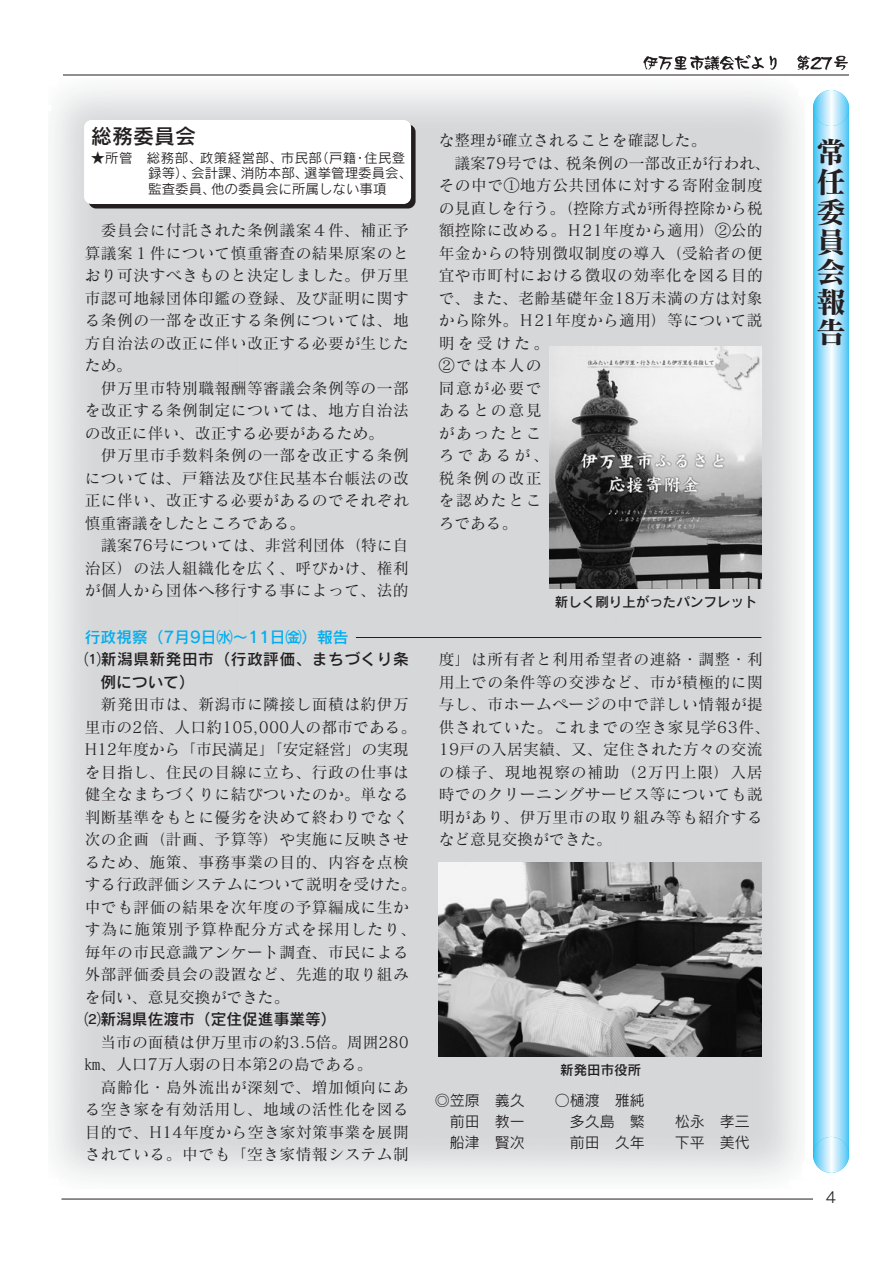
<style>
.page{position:relative;width:894px;height:1263px;background:#fff}
.page>*{position:absolute;margin:0;border:0;box-sizing:border-box;transform-origin:0 0}
.t1{font:30px/30px "Matisse CID B";color:#231f20;text-align:justify}
.t2{font:21px "Rodin CID DB";color:#231f20}
.t3{font:15.75px/22.5px "Matisse CID M";letter-spacing:.03em;color:#231f20;text-align:justify}
.t4{font:15.75px/22.5px "Matisse CID M";color:#231f20}
.t5{font:15.75px "Rodin CID DB";color:#231f20}
.t6{font:15.75px "Matisse CID M";letter-spacing:.005em;color:#231f20}
.t7{font:15.75px "Rodin CID DB";letter-spacing:.03em;color:#231f20}
.t8{font:15.75px "Rodin CID DB";color:#00aeef}
.t9{font:15px "Rodin CID M";color:#231f20}
.t10{font:13.5px/15.8px "Rodin CID M";color:#231f20}
.t11{font:13.5px "Rodin CID DB";color:#231f20}
.s1{font-family:"Rodin S DB"}
</style>
<div class="page">
<hr style="left:62px;top:1199px;width:751px;height:1px;background:#231f20">
<hr style="left:63px;top:75px;width:786px;height:1px;background:#231f20">
<img style="left:643px;top:56px;width:14px;height:14px">
<img style="left:657px;top:56px;width:15px;height:14px">
<img style="left:672px;top:56px;width:46px;height:15px">
<img style="left:718px;top:56px;width:30px;height:15px">
<img style="left:748px;top:56px;width:29px;height:14px">
<img style="left:797px;top:56px;width:13px;height:14px">
<img style="left:810px;top:56px;width:10px;height:14px">
<img style="left:820px;top:56px;width:28px;height:14px">
<svg style="left:813px;top:112px;width:36px;height:1039px;background:#a1dff9"></svg>
<svg style="left:813px;top:90px;width:36px;height:36px"></svg>
<svg style="left:813px;top:1137px;width:36px;height:36px"></svg>
<img style="left:48px;top:78px;width:758px;height:1112px;border-radius:14px">
<div style="left:89px;top:124px;width:327px;height:84px;background:#231f20;border-radius:8px"></div>
<div style="left:84px;top:120px;width:327px;height:84px;background:#fff;border-radius:8px"></div>
<img style="left:549px;top:346px;width:213px;height:242px">
<hr style="left:356px;top:637px;width:405px;height:1px;background:#231f20">
<img style="left:439px;top:863px;width:322px;height:193px">
<h2 class="t2" style="left:91px;top:128px;width:107px">総務委員会</h2>
<p class="t10" style="left:148px;top:152px;width:266px;text-indent:-57px">★所管 総務部、政策経営部、市民部（戸籍･住民登録等）、会計課、消防本部、選挙管理委員会、監査委員、他の委員会に所属しない事項</p>
<p class="t3" style="left:85px;top:221px;width:326px;text-indent:16px">委員会に付託された条例議案４件、補正予算議案１件について慎重審査の結果原案のとおり可決すべきものと決定しました。伊万里市認可地縁団体印鑑の登録、及び証明に関する条例の一部を改正する条例については、地方自治法の改正に伴い改正する必要が生じたため。</p>
<p class="t3" style="left:85px;top:379px;width:326px;text-indent:16px">伊万里市特別職報酬等審議会条例等の一部を改正する条例制定については、地方自治法の改正に伴い、改正する必要があるため。</p>
<p class="t3" style="left:85px;top:446px;width:326px;text-indent:16px">伊万里市手数料条例の一部を改正する条例については、戸籍法及び住民基本台帳法の改正に伴い、改正する必要があるのでそれぞれ慎重審議をしたところである。</p>
<p class="t3" style="left:85px;top:536px;width:326px;text-indent:16px">議案76号については、非営利団体（特に自治区）の法人組織化を広く、呼びかけ、権利が個人から団体へ移行する事によって、法的</p>
<p class="t8" style="left:85px;top:631px;width:265px">行政視察（7月9日<span class="s1">戚</span>～11日<span class="s1">昔</span>）報告</p>
<p class="t7" style="left:85px;top:653px;width:326px"><span class="s1">拭</span>新潟県新発田市（行政評価、まちづくり条</p>
<p class="t5" style="left:100px;top:676px;width:96px">例について）</p>
<p class="t3" style="left:85px;top:695px;width:333px;text-align:left;text-indent:16px">新発田市は、新潟市に隣接し面積は約伊万里市の2倍、人口約105,000人の都市である。<br>H12年度から「市民満足」「安定経営」の実現を目指し、住民の目線に立ち、行政の仕事は健全なまちづくりに結びついたのか。単なる判断基準をもとに優劣を決めて終わりでなく次の企画（計画、予算等）や実施に反映させるため、施策、事務事業の目的、内容を点検する行政評価システムについて説明を受けた。中でも評価の結果を次年度の予算編成に生かす為に施策別予算枠配分方式を採用したり、毎年の市民意識アンケート調査、市民による外部評価委員会の設置など、先進的取り組みを伺い、意見交換ができた。</p>
<p class="t5" style="left:85px;top:1013px;width:253px"><span class="s1">植</span>新潟県佐渡市（定住促進事業等）</p>
<p class="t4" style="left:85px;top:1033px;width:326px;text-indent:16px">当市の面積は伊万里市の約3.5倍。周囲280㎞、人口7万人弱の日本第2の島である。</p>
<p class="t3" style="left:85px;top:1078px;width:326px;text-indent:16px">高齢化・島外流出が深刻で、増加傾向にある空き家を有効活用し、地域の活性化を図る目的で、H14年度から空き家対策事業を展開されている。中でも「空き家情報システム制</p>
<p class="t4" style="left:439px;top:131px;width:269px">な整理が確立されることを確認した。</p>
<p class="t4" style="left:454px;top:154px;width:318px">議案79号では、税条例の一部改正が行われ、</p>
<p class="t3" style="left:439px;top:176px;width:326px">その中で①地方公共団体に対する寄附金制度</p>
<p class="t6" style="left:439px;top:202px;width:326px">の見直しを行う。（控除方式が所得控除から税</p>
<p class="t3" style="left:439px;top:221px;width:325px">額控除に改める。Ｈ21年度から適用）②公的</p>
<p class="t3" style="left:439px;top:244px;width:326px">年金からの特別徴収制度の導入（受給者の便</p>
<p class="t3" style="left:439px;top:266px;width:326px">宜や市町村における徴収の効率化を図る目的</p>
<p class="t3" style="left:439px;top:289px;width:325px">で、また、老齢基礎年金18万未満の方は対象</p>
<p class="t3" style="left:439px;top:311px;width:325px">から除外。Ｈ21年度から適用）等について説</p>
<p class="t3" style="left:439px;top:334px;width:112px">明を受けた。</p>
<p class="t3" style="left:439px;top:356px;width:104px">②では本人の</p>
<p class="t3" style="left:439px;top:379px;width:104px">同意が必要で</p>
<p class="t3" style="left:439px;top:401px;width:104px">あるとの意見</p>
<p class="t3" style="left:439px;top:424px;width:104px">があったとこ</p>
<p class="t3" style="left:439px;top:446px;width:112px">ろであるが、</p>
<p class="t3" style="left:439px;top:469px;width:104px">税条例の改正</p>
<p class="t3" style="left:439px;top:491px;width:104px">を認めたとこ</p>
<p class="t3" style="left:439px;top:514px;width:80px">ろである。</p>
<p class="t11" style="left:555px;top:597px;width:204px">新しく刷り上がったパンフレット</p>
<p class="t3" style="left:439px;top:650px;width:333px;text-align:left">度」は所有者と利用希望者の連絡・調整・利用上での条件等の交渉など、市が積極的に関与し、市ホームページの中で詳しい情報が提供されていた。これまでの空き家見学63件、<br>19戸の入居実績、又、定住された方々の交流の様子、現地視察の補助（2万円上限）入居時でのクリーニングサービス等についても説明があり、伊万里市の取り組み等も紹介するなど意見交換ができた。</p>
<p class="t11" style="left:560px;top:1065px;width:82px">新発田市役所</p>
<p class="t9" style="left:435px;top:1095px;width:91px">◎笠原 義久</p>
<p class="t9" style="left:555px;top:1095px;width:91px">○樋渡 雅純</p>
<p class="t9" style="left:450px;top:1116px;width:76px">前田 教一</p>
<p class="t9" style="left:570px;top:1116px;width:76px">多久島 繁</p>
<p class="t9" style="left:675px;top:1116px;width:76px">松永 孝三</p>
<p class="t9" style="left:450px;top:1137px;width:76px">船津 賢次</p>
<p class="t9" style="left:570px;top:1137px;width:76px">前田 久年</p>
<p class="t9" style="left:675px;top:1137px;width:76px">下平 美代</p>
<h1 class="t1" style="left:816px;top:141px;width:31px">常任委員会報告</h1>
<p class="t9" style="left:826px;top:1191px;width:12px">4</p>
</div>
